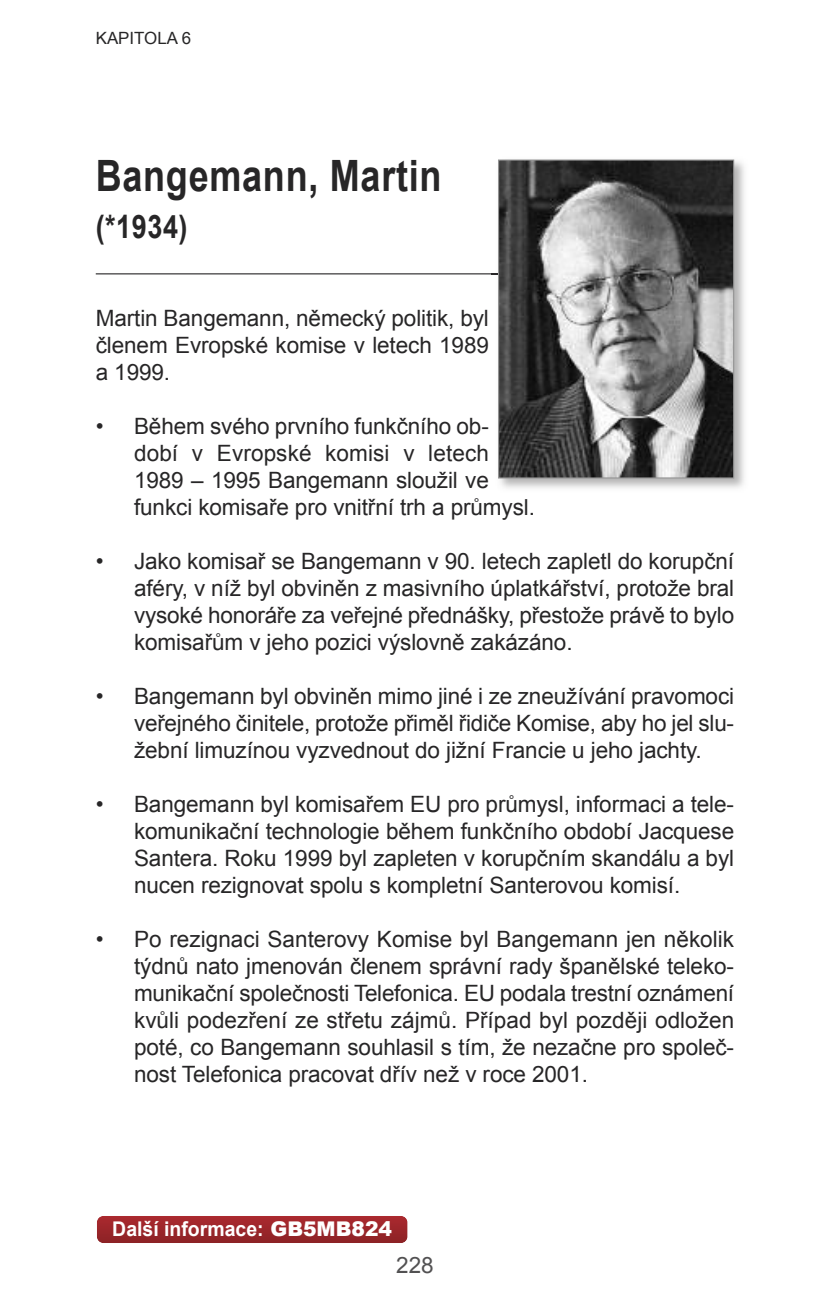
<style>
.page{position:relative;width:830px;height:1308px;background:#fff}
.page>*{position:absolute;margin:0;border:0;box-sizing:border-box;transform-origin:0 0}
.t1{font:700 43.2px "Arial";letter-spacing:.02em;color:#272627;scale:.83 1}
.t2{font:700 32.4px "Arial";color:#272627;scale:.83 1}
.t3{font:22.5px/27px "Arial";letter-spacing:-.005em;color:#272627;text-align:justify}
.t4{font:22.5px "Arial";color:#525152}
.t5{font:700 20.25px "Arial";color:#fff;scale:.96 1}
.t6{font:16.88px "Arial";color:#272627}
.s1{font-weight:900}
</style>
<div class="page">
<hr style="left:96px;top:273px;width:600px;height:1px;background:#272627">
<img style="left:491px;top:159px;width:253px;height:329px">
<img style="left:499px;top:161px;width:232px;height:315px">
<div style="left:497px;top:159px;width:236px;height:319px;border:1px solid #939393"></div>
<div style="left:97px;top:1215px;width:310px;height:28px;background:linear-gradient(to right,#9d262b,#9d262a);border-radius:6px"></div>
<div style="left:96px;top:1214px;width:312px;height:30px;border:2px solid #fff;border-radius:8px"></div>
<p class="t6" style="left:96px;top:29px;width:97px">KAPITOLA 6</p>
<p class="t1" style="left:96px;top:152px;width:418px">Bangemann, Martin</p>
<p class="t2" style="left:96px;top:209px;width:112px">(*1934)</p>
<p class="t3" style="left:96px;top:305px;width:394px">Martin Bangemann, německý politik, byl členem Evropské komise v letech 1989 a 1999.</p>
<p class="t3" style="left:134px;top:413px;width:402px;text-align:left;text-indent:-38px">• Během svého prvního funkčního ob&shy;dobí v Evropské komisi v letech 1989 – 1995 Bangemann sloužil ve funkci komisaře pro vnitřní trh a průmysl.</p>
<p class="t3" style="left:134px;top:548px;width:601px;text-indent:-38px">• Jako komisař se Bangemann v 90. letech zapletl do korupční aféry, v níž byl obviněn z masivního úplatkářství, protože bral vysoké honoráře za veřejné přednášky, přestože právě to bylo komisařům v jeho pozici výslovně zakázáno.</p>
<p class="t3" style="left:134px;top:683px;width:601px;text-indent:-38px">• Bangemann byl obviněn mimo jiné i ze zneužívání pravomoci veřejného činitele, protože přiměl řidiče Komise, aby ho jel slu&shy;žební limuzínou vyzvednout do jižní Francie u jeho jachty.</p>
<p class="t3" style="left:134px;top:791px;width:601px;text-indent:-38px">• Bangemann byl komisařem EU pro průmysl, informaci a tele&shy;komunikační technologie během funkčního období Jacquese Santera. Roku 1999 byl zapleten v korupčním skandálu a byl nucen rezignovat spolu s kompletní Santerovou komisí.</p>
<p class="t3" style="left:134px;top:926px;width:601px;text-indent:-38px">• Po rezignaci Santerovy Komise byl Bangemann jen několik týdnů nato jmenován členem správní rady španělské teleko&shy;munikační společnosti Telefonica. EU podala trestní oznámení kvůli podezření ze střetu zájmů. Případ byl později odložen poté, co Bangemann souhlasil s tím, že nezačne pro společ&shy;nost Telefonica pracovat dřív než v roce 2001.</p>
<p class="t5" style="left:112px;top:1218px;width:293px">Další informace: <span class="s1">GB5MB824</span></p>
<p class="t4" style="left:396px;top:1252px;width:39px">228</p>
</div>
